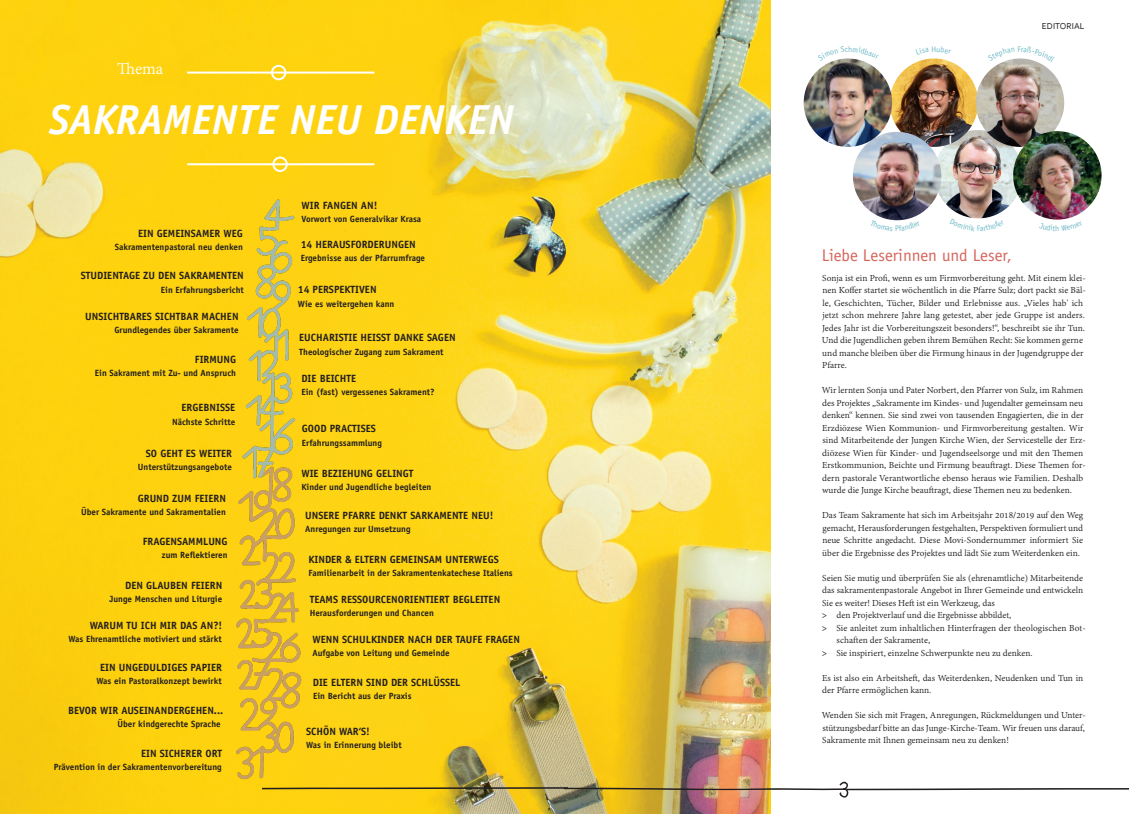
<style>
.page{position:relative;width:1129px;height:814px;background:#fff}
.page>*{position:absolute;margin:0;border:0;box-sizing:border-box;transform-origin:0 0}
.t1{font:italic 700 42px "Officina Sans";color:#fff}
.t2{font:18px "Adobe Devanagari";color:#fff}
.t3{font:17px "Officina Sans";color:#d6655c}
.t4{font:700 10.5px "Officina Sans";color:#231f20}
.t5{font:10px/12.5px "Adobe Devanagari";color:#231f20}
.t6{font:700 9px "Officina Sans";color:#231f20}
.t7{font:9px "Corbel";color:#231f20}
.s1{font-weight:700}
</style>
<div class="page">
<img style="left:934px;top:130px;width:88px;height:88px;border-radius:43px">
<img style="left:889px;top:58px;width:88px;height:89px;border-radius:44px">
<img style="left:975px;top:58px;width:88px;height:89px;border-radius:44px">
<img style="left:1012px;top:131px;width:89px;height:88px;border-radius:44px">
<img style="left:852px;top:132px;width:89px;height:88px;border-radius:44px">
<img style="left:0;top:0;width:770px;height:814px">
<img style="left:262px;top:781px;width:866px;height:17px">
<img style="left:803px;top:58px;width:88px;height:89px;border-radius:44px">
<img style="left:211px;top:195px;width:90px;height:587px">
<hr style="left:187px;top:72px;width:187px;height:2px;background:#fff">
<div style="left:271px;top:65px;width:15px;height:15px;border:2px solid #fff;border-radius:50%"></div>
<div style="left:272px;top:156px;width:16px;height:16px;border:2px solid #fff;border-radius:50%"></div>
<hr style="left:187px;top:163px;width:187px;height:2px;background:#fff">
<svg style="left:1000px;top:58px;width:39px;height:5px"></svg>
<svg style="left:836px;top:58px;width:23px;height:2px"></svg>
<h2 class="t2" style="left:117px;top:58px;width:48px">Thema</h2>
<h1 class="t1" style="left:49px;top:94px;width:466px">SAKRAMENTE NEU DENKEN</h1>
<p class="t4" style="left:301px;top:199px;width:77px">WIR FANGEN AN!</p>
<p class="t6" style="left:301px;top:214px;width:121px">Vorwort von Generalvikar Krasa</p>
<p class="t4" style="left:138px;top:226px;width:106px">EIN GEMEINSAMER WEG</p>
<p class="t6" style="left:115px;top:241px;width:129px">Sakramentenpastoral neu denken</p>
<p class="t4" style="left:300px;top:238px;width:116px">14 HERAUSFORDERUNGEN</p>
<p class="t6" style="left:300px;top:252px;width:126px">Ergebnisse aus der Pfarrumfrage</p>
<p class="t4" style="left:298px;top:283px;width:80px">14 PERSPEKTIVEN</p>
<p class="t6" style="left:298px;top:298px;width:98px">Wie es weitergehen kann</p>
<p class="t4" style="left:81px;top:269px;width:164px">STUDIENTAGE ZU DEN SAKRAMENTEN</p>
<p class="t6" style="left:161px;top:284px;width:84px">Ein Erfahrungsbericht</p>
<p class="t4" style="left:85px;top:310px;width:155px">UNSICHTBARES SICHTBAR MACHEN</p>
<p class="t6" style="left:114px;top:324px;width:126px">Grundlegendes über Sakramente</p>
<p class="t4" style="left:195px;top:352px;width:43px">FIRMUNG</p>
<p class="t6" style="left:95px;top:367px;width:143px">Ein Sakrament mit Zu- und Anspruch</p>
<p class="t4" style="left:181px;top:401px;width:55px">ERGEBNISSE</p>
<p class="t6" style="left:172px;top:417px;width:65px">Nächste Schritte</p>
<p class="t4" style="left:146px;top:446px;width:87px">SO GEHT ES WEITER</p>
<p class="t6" style="left:138px;top:461px;width:95px">Unterstützungsangebote</p>
<p class="t4" style="left:138px;top:491px;width:90px">GRUND ZUM FEIERN</p>
<p class="t6" style="left:81px;top:506px;width:146px">Über Sakramente und Sakramentalien</p>
<p class="t4" style="left:143px;top:535px;width:86px">FRAGENSAMMLUNG</p>
<p class="t6" style="left:162px;top:549px;width:67px">zum Reflektieren</p>
<p class="t4" style="left:125px;top:579px;width:99px">DEN GLAUBEN FEIERN</p>
<p class="t6" style="left:109px;top:593px;width:114px">Junge Menschen und Liturgie</p>
<p class="t4" style="left:90px;top:618px;width:134px">WARUM TU ICH MIR DAS AN?!</p>
<p class="t6" style="left:69px;top:633px;width:155px">Was Ehrenamtliche motiviert und stärkt</p>
<p class="t4" style="left:100px;top:661px;width:123px">EIN UNGEDULDIGES PAPIER</p>
<p class="t6" style="left:96px;top:675px;width:127px">Was ein Pastoralkonzept bewirkt</p>
<p class="t4" style="left:68px;top:703px;width:156px">BEVOR WIR AUSEINANDERGEHEN...</p>
<p class="t6" style="left:117px;top:718px;width:105px">Über kindgerechte Sprache</p>
<p class="t4" style="left:141px;top:747px;width:83px">EIN SICHERER ORT</p>
<p class="t6" style="left:54px;top:761px;width:169px">Prävention in der Sakramentenvorbereitung</p>
<p class="t4" style="left:299px;top:331px;width:158px">EUCHARISTIE HEISST DANKE SAGEN</p>
<p class="t6" style="left:299px;top:347px;width:146px">Theologischer Zugang zum Sakrament</p>
<p class="t4" style="left:301px;top:371px;width:56px">DIE BEICHTE</p>
<p class="t6" style="left:301px;top:386px;width:135px">Ein (fast) vergessenes Sakrament?</p>
<p class="t4" style="left:302px;top:422px;width:76px">GOOD PRACTISES</p>
<p class="t6" style="left:302px;top:437px;width:81px">Erfahrungssammlung</p>
<p class="t4" style="left:301px;top:467px;width:113px">WIE BEZIEHUNG GELINGT</p>
<p class="t6" style="left:301px;top:481px;width:131px">Kinder und Jugendliche begleiten</p>
<p class="t4" style="left:305px;top:509px;width:190px">UNSERE PFARRE DENKT SARKAMENTE NEU!</p>
<p class="t6" style="left:305px;top:523px;width:107px">Anregungen zur Umsetzung</p>
<p class="t4" style="left:308px;top:552px;width:192px">KINDER &amp; ELTERN GEMEINSAM UNTERWEGS</p>
<p class="t6" style="left:308px;top:567px;width:206px">Familienarbeit in der Sakramentenkatechese Italiens</p>
<p class="t4" style="left:309px;top:592px;width:192px">TEAMS RESSOURCENORIENTIERT BEGLEITEN</p>
<p class="t6" style="left:309px;top:607px;width:126px">Herausforderungen und Chancen</p>
<p class="t4" style="left:312px;top:633px;width:209px">WENN SCHULKINDER NACH DER TAUFE FRAGEN</p>
<p class="t6" style="left:312px;top:647px;width:139px">Aufgabe von Leitung und Gemeinde</p>
<p class="t4" style="left:313px;top:675px;width:149px">DIE ELTERN SIND DER SCHLÜSSEL</p>
<p class="t6" style="left:313px;top:690px;width:100px">Ein Bericht aus der Praxis</p>
<p class="t4" style="left:306px;top:724px;width:65px">SCHÖN WAR‘S!</p>
<p class="t6" style="left:306px;top:739px;width:97px">Was in Erinnerung bleibt</p>
<p class="t7" style="left:1041px;top:20px;width:44px">EDITORIAL</p>
<h3 class="t3" style="left:821px;top:245px;width:191px">Liebe Leserinnen und Leser,</h3>
<p class="t5" style="left:821px;top:272px;width:265px">Sonja ist ein Profi, wenn es um Firmvorbereitung geht. Mit einem klei&shy;nen Koffer startet sie wöchentlich in die Pfarre Sulz; dort packt sie Bäl&shy;le, Geschichten, Tücher, Bilder und Erlebnisse aus. „Vieles hab' ich jetzt schon mehrere Jahre lang getestet, aber jede Gruppe ist anders.<br>Jedes Jahr ist die Vorbereitungszeit besonders!“, beschreibt sie ihr Tun.<br>Und die Jugendlichen geben ihrem Bemühen Recht: Sie kommen gerne und manche bleiben über die Firmung hinaus in der Jugendgruppe der Pfarre.</p>
<p class="t5" style="left:821px;top:385px;width:265px">Wir lernten Sonja und Pater Norbert, den Pfarrer von Sulz, im Rahmen des Projektes „Sakramente im Kindes- und Jugendalter gemeinsam neu denken“ kennen. Sie sind zwei von tausenden Engagierten, die in der Erzdiözese Wien Kommunion- und Firmvorbereitung gestalten. Wir sind Mitarbeitende der Jungen Kirche Wien, der Servicestelle der Erz&shy;diözese Wien für Kinder- und Jugendseelsorge und mit den Themen Erstkommunion, Beichte und Firmung beauftragt. Diese Themen for&shy;dern pastorale Verantwortliche ebenso heraus wie Familien. Deshalb wurde die Junge Kirche beauftragt, diese Themen neu zu bedenken.</p>
<p class="t5" style="left:822px;top:510px;width:263px;text-align:justify">Das Team Sakramente hat sich im Arbeitsjahr 2018/2019 auf den Weg gemacht, Herausforderungen festgehalten, Perspektiven formuliert und neue Schritte angedacht. Diese Movi-Sondernummer informiert Sie über die Ergebnisse des Projektes und lädt Sie zum Weiterdenken ein.</p>
<p class="t5" style="left:822px;top:572px;width:262px">Seien Sie mutig und überprüfen Sie als (ehrenamtliche) Mitarbeitende</p>
<p class="t5" style="left:822px;top:585px;width:262px">das sakramentenpastorale Angebot in Ihrer Gemeinde und entwickeln</p>
<p class="t5" style="left:822px;top:597px;width:174px">Sie es weiter! Dieses Heft ist ein Werkzeug, das</p>
<p class="t5" style="left:821px;top:610px;width:191px"><span class="s1">&gt;</span> den Projektverlauf und die Ergebnisse abbildet,</p>
<p class="t5" style="left:821px;top:622px;width:265px"><span class="s1">&gt;</span> Sie anleitet zum inhaltlichen Hinterfragen der theologischen Bot-</p>
<p class="t5" style="left:836px;top:635px;width:95px">schaften der Sakramente,</p>
<p class="t5" style="left:821px;top:647px;width:212px"><span class="s1">&gt;</span> Sie inspiriert, einzelne Schwerpunkte neu zu denken.</p>
<p class="t5" style="left:822px;top:672px;width:262px">Es ist also ein Arbeitsheft, das Weiterdenken, Neudenken und Tun in der Pfarre ermöglichen kann.</p>
<p class="t5" style="left:821px;top:710px;width:265px;text-align:justify">Wenden Sie sich mit Fragen, Anregungen, Rückmeldungen und Unter&shy;stützungsbedarf bitte an das Junge-Kirche-Team. Wir freuen uns darauf, Sakramente mit Ihnen gemeinsam neu zu denken!</p>
</div>
